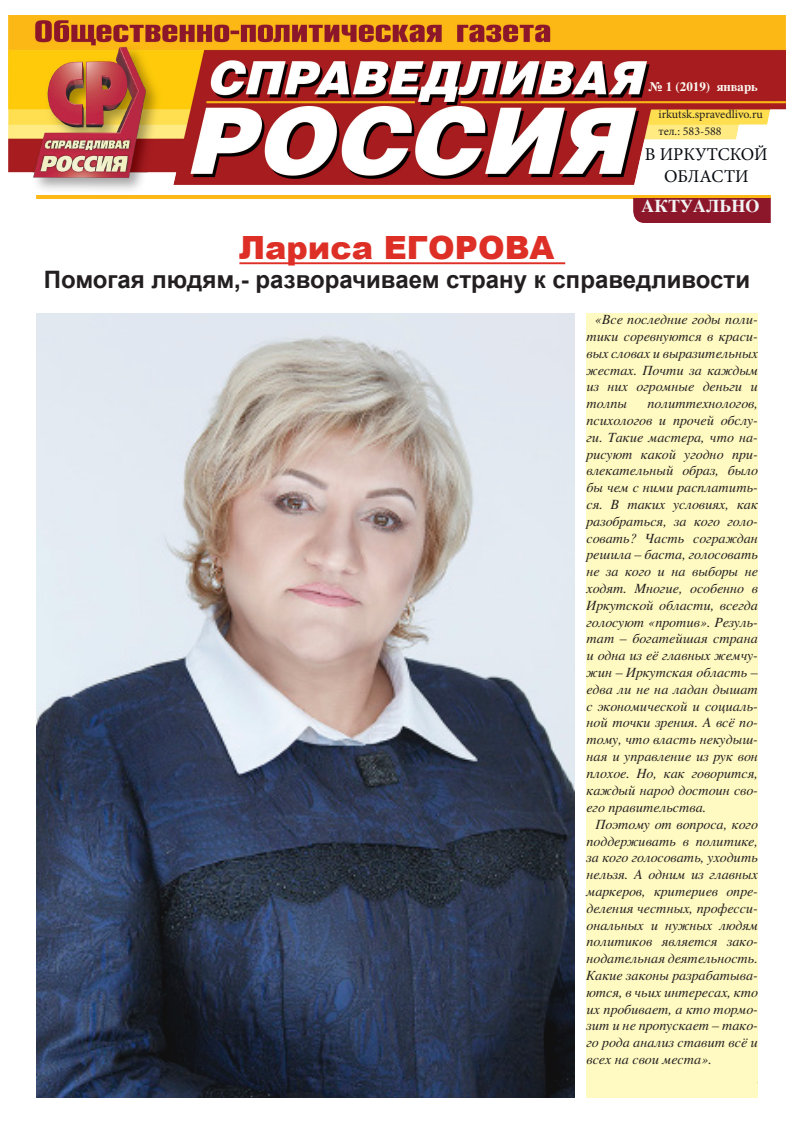
<style>
.page{position:relative;width:794px;height:1134px;background:#fff}
.page>*{position:absolute;margin:0;border:0;box-sizing:border-box;transform-origin:0 0}
.t1{font:900 32px "Arial";color:#dd2f26}
.t2{font:700 24px "Arial";color:#231f20}
.t3{font:18px "Minion Pro";color:#060a10}
.t4{font:700 18px "STIX General";color:#f2f3f4}
.t5{font:italic 14px/16.8px "STIX General";color:#231f20;text-align:justify}
.t6{font:700 13px "STIX General";color:#fbf8f1}
.t7{font:12px "Minion Pro";letter-spacing:-.005em;color:#231f20}
</style>
<div class="page">
<img style="left:9px;top:15px;width:776px;height:175px">
<hr style="left:36px;top:196px;width:734px;height:3px;background:#fcb814">
<div style="left:633px;top:199px;width:137px;height:24px;background:#8d172a"></div>
<hr style="left:239px;top:262px;width:326px;height:2px;background:#dd2f26">
<img style="left:36px;top:314px;width:538px;height:784px">
<p class="t6" style="left:648px;top:77px;width:111px">№ 1 (2019) январь</p>
<p class="t7" style="left:658px;top:106px;width:106px">irkutsk.spravedlivo.ru</p>
<p class="t7" style="left:658px;top:123px;width:65px">тел.: 583-588</p>
<p class="t3" style="left:645px;top:142px;width:124px">В ИРКУТСКОЙ</p>
<p class="t3" style="left:664px;top:164px;width:86px">ОБЛАСТИ</p>
<p class="t4" style="left:641px;top:193px;width:120px">АКТУАЛЬНО</p>
<p class="t1" style="left:239px;top:225px;width:317px">Лариса ЕГОРОВА</p>
<p class="t2" style="left:44px;top:264px;width:707px">Помогая людям,- разворачиваем страну к справедливости</p>
<p class="t5" style="left:586px;top:311px;width:173px;text-indent:9px">«Все последние годы поли&shy;тики соревнуются в краси&shy;вых словах и выразительных жестах. Почти за каждым из них огромные деньги и толпы</p>
<p class="t5" style="left:586px;top:395px;width:173px;text-indent:61px">политтехнологов, психологов и прочей обслу&shy;ги. Такие мастера, что на&shy;рисуют какой угодно при&shy;влекательный образ, было бы чем с ними расплатить&shy;ся. В таких условиях, как разобраться, за кого голо&shy;совать? Часть сограждан решила – баста, голосовать не за кого и на выборы не ходят. Многие, особенно в Иркутской области, всегда голосуют «против». Резуль&shy;тат – богатейшая страна и одна из её главных жемчу&shy;жин – Иркутская область – едва ли не на ладан дышат с экономической и социаль&shy;ной точки зрения. А всё по&shy;тому, что власть некудыш&shy;ная и управление из рук вон плохое. Но, как говорится, каждый народ достоин сво&shy;его правительства.</p>
<p class="t5" style="left:586px;top:815px;width:173px;text-indent:9px">Поэтому от вопроса, кого поддерживать в политике, за кого голосовать, уходить нельзя. А одним из главных маркеров, критериев опре&shy;деления честных, професси&shy;ональных и нужных людям политиков является зако&shy;нодательная деятельность.<br>Какие законы разрабатыва&shy;ются, в чьих интересах, кто их пробивает, а кто тормо&shy;зит и не пропускает – тако&shy;го рода анализ ставит всё и всех на свои места».</p>
</div>
